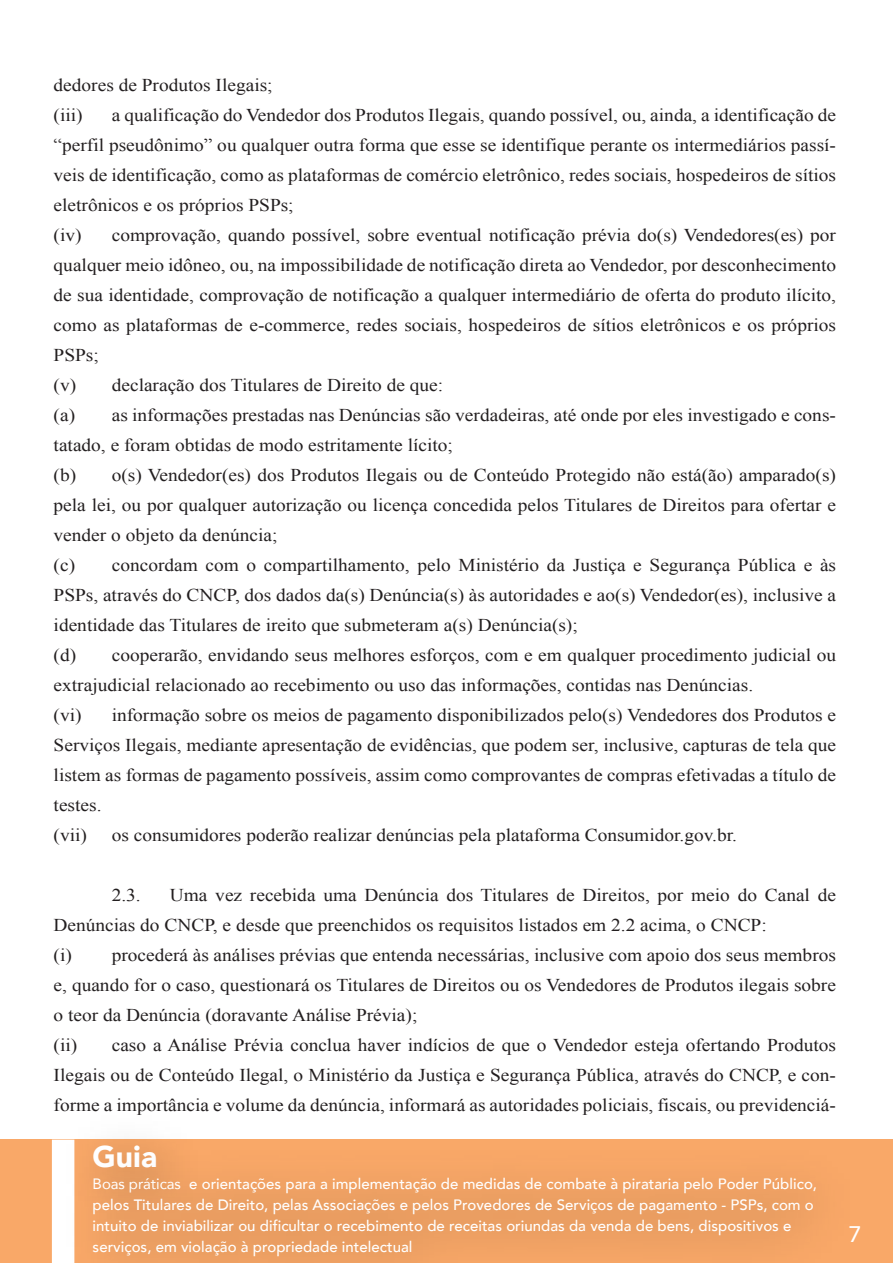
<style>
.page{position:relative;width:893px;height:1263px;background:#fff}
.page>*{position:absolute;margin:0;border:0;box-sizing:border-box;transform-origin:0 0}
.t1{font:900 30px "Avenir";color:#fff}
.t2{font:22.5px "Avenir";color:#fff;scale:1.08 1}
.t3{font:18px/30px "Times New Roman";color:#231f20;scale:1.08 1}
.t4{font:500 15px/21px "Avenir";color:#fff}
.s1{font-weight:400}
</style>
<div class="page">
<div style="left:0;top:1139px;width:893px;height:124px;background:#f9a868"></div>
<img style="left:51px;top:1139px;width:750px;height:124px">
<p class="t3" style="left:54px;top:70px;width:204px">dedores de Produtos Ilegais; (iii)</p>
<p class="t3" style="left:54px;top:100px;width:726px;text-indent:58px">a qualificação do Vendedor dos Produtos Ilegais, quando possível, ou, ainda, a identificação de “perfil pseudônimo” ou qualquer outra forma que esse se identifique perante os intermediários passí&shy;veis de identificação, como as plataformas de comércio eletrônico, redes sociais, hospedeiros de sítios eletrônicos e os próprios PSPs;<br>(iv)</p>
<p class="t3" style="left:54px;top:220px;width:726px;text-indent:58px">comprovação, quando possível, sobre eventual notificação prévia do(s) Vendedores(es) por qualquer meio idôneo, ou, na impossibilidade de notificação direta ao Vendedor, por desconhecimento de sua identidade, comprovação de notificação a qualquer intermediário de oferta do produto ilícito, como as plataformas de e-commerce, redes sociais, hospedeiros de sítios eletrônicos e os próprios PSPs;<br>(v) declaração dos Titulares de Direito de que:<br>(a) as informações prestadas nas Denúncias são verdadeiras, até onde por eles investigado e cons&shy;tatado, e foram obtidas de modo estritamente lícito;<br>(b) o(s) Vendedor(es) dos Produtos Ilegais ou de Conteúdo Protegido não está(ão) amparado(s) pela lei, ou por qualquer autorização ou licença concedida pelos Titulares de Direitos para ofertar e vender o objeto da denúncia;<br>(c) concordam com o compartilhamento, pelo Ministério da Justiça e Segurança Pública e às PSPs, através do CNCP, dos dados da(s) Denúncia(s) às autoridades e ao(s) Vendedor(es), inclusive a identidade das Titulares de ireito que submeteram a(s) Denúncia(s);<br>(d) cooperarão, envidando seus melhores esforços, com e em qualquer procedimento judicial ou extrajudicial relacionado ao recebimento ou uso das informações, contidas nas Denúncias.<br>(vi)</p>
<p class="t3" style="left:54px;top:700px;width:726px;text-indent:58px">informação sobre os meios de pagamento disponibilizados pelo(s) Vendedores dos Produtos e Serviços Ilegais, mediante apresentação de evidências, que podem ser, inclusive, capturas de tela que listem as formas de pagamento possíveis, assim como comprovantes de compras efetivadas a título de testes.<br>(vii)</p>
<p class="t3" style="left:112px;top:820px;width:580px">os consumidores poderão realizar denúncias pela plataforma Consumidor.gov.br.</p>
<p class="t3" style="left:54px;top:880px;width:726px;text-indent:116px">Uma vez recebida uma Denúncia dos Titulares de Direitos, por meio do Canal de Denúncias do CNCP, e desde que preenchidos os requisitos listados em 2.2 acima, o CNCP:<br>(i) procederá às análises prévias que entenda necessárias, inclusive com apoio dos seus membros e, quando for o caso, questionará os Titulares de Direitos ou os Vendedores de Produtos ilegais sobre o teor da Denúncia (doravante Análise Prévia);<br>(ii)</p>
<p class="t3" style="left:112px;top:880px;width:28px">2.3.</p>
<p class="t3" style="left:54px;top:1030px;width:726px;text-align:justify;text-indent:58px">caso a Análise Prévia conclua haver indícios de que o Vendedor esteja ofertando Produtos Ilegais ou de Conteúdo Ilegal, o Ministério da Justiça e Segurança Pública, através do CNCP, e con&shy;forme a importância e volume da denúncia, informará as autoridades policiais, fiscais, ou previdenciá-</p>
<h1 class="t1" style="left:93px;top:1131px;width:66px">Guia</h1>
<p class="t4" style="left:93px;top:1173px;width:726px"><span class="s1">Boas práticas</span> e orientações para a implementação de medidas de combate à pirataria pelo Poder Público, pelos Titulares de Direito, pelas Associações e pelos Provedores de Serviços de pagamento - PSPs, com o intuito de inviabilizar ou dificultar o recebimento de receitas oriundas da venda de bens, dispositivos e serviços, em violação à propriedade intelectual</p>
<p class="t2" style="left:848px;top:1216px;width:14px">7</p>
</div>
